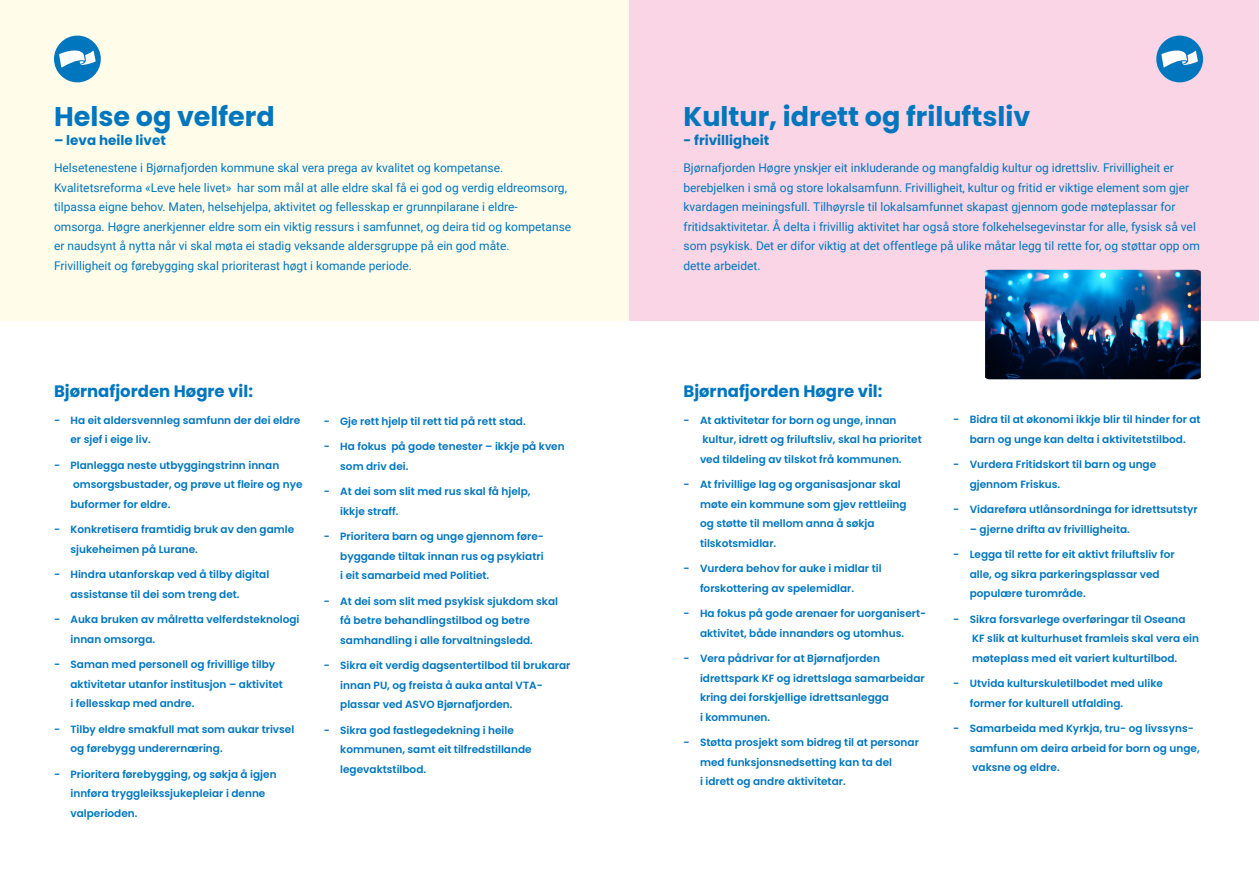
<style>
.page{position:relative;width:1259px;height:893px;background:#fff}
.page>*{position:absolute;margin:0;border:0;box-sizing:border-box;transform-origin:0 0}
.t1{font:700 27px "Poppins";color:#0076bf}
.t2{font:700 16.5px "Poppins";color:#0076bf}
.t3{font:700 13.5px "Poppins";color:#0076bf}
.t4{font:12px/19.5px "Roboto";color:#0076bf}
.t5{font:600 10.5px "Poppins";color:#0076bf}
</style>
<div class="page">
<div style="left:0;top:0;width:629px;height:320px;background:#fffde9"></div>
<svg style="left:54px;top:36px;width:47px;height:46px"></svg>
<div style="left:629px;top:0;width:630px;height:320px;background:#fad5e5"></div>
<img style="left:985px;top:270px;width:215px;height:109px">
<svg style="left:1156px;top:36px;width:47px;height:46px"></svg>
<p class="t1" style="left:54px;top:101px;width:222px">Helse og velferd</p>
<p class="t3" style="left:54px;top:133px;width:113px">– leva heile livet</p>
<p class="t4" style="left:54px;top:158px;width:451px">Helsetenestene i Bjørnafjorden kommune skal vera prega av kvalitet og kompetanse.</p>
<p class="t4" style="left:54px;top:177px;width:514px">Kvalitetsreforma «Leve hele livet» har som mål at alle eldre skal få ei god og verdig eldreomsorg, tilpassa eigne behov. Maten, helsehjelpa, aktivitet og fellesskap er grunnpilarane i eldre-</p>
<p class="t4" style="left:54px;top:216px;width:519px">omsorga. Høgre anerkjenner eldre som ein viktig ressurs i samfunnet, og deira tid og kompetanse er naudsynt å nytta når vi skal møta ei stadig veksande aldersgruppe på ein god måte.</p>
<p class="t4" style="left:54px;top:255px;width:359px">Frivilligheit og førebygging skal prioriterast høgt i komande periode.</p>
<p class="t2" style="left:54px;top:381px;width:200px">Bjørnafjorden Høgre vil:</p>
<p class="t5" style="left:54px;top:414px;width:248px">- Ha eit aldersvennleg samfunn der dei eldre</p>
<p class="t5" style="left:70px;top:433px;width:82px">er sjef i eige liv.</p>
<p class="t5" style="left:54px;top:459px;width:227px">- Planlegga neste utbyggingstrinn innan</p>
<p class="t5" style="left:73px;top:478px;width:231px">omsorgsbustader, og prøve ut fleire og nye</p>
<p class="t5" style="left:70px;top:498px;width:101px">buformer for eldre.</p>
<p class="t5" style="left:54px;top:523px;width:242px">- Konkretisera framtidig bruk av den gamle</p>
<p class="t5" style="left:70px;top:543px;width:129px">sjukeheimen på Lurane.</p>
<p class="t5" style="left:54px;top:568px;width:217px">- Hindra utanforskap ved å tilby digital</p>
<p class="t5" style="left:70px;top:588px;width:171px">assistanse til dei som treng det.</p>
<p class="t5" style="left:54px;top:613px;width:247px">- Auka bruken av målretta velferdsteknologi</p>
<p class="t5" style="left:70px;top:633px;width:86px">innan omsorga.</p>
<p class="t5" style="left:54px;top:658px;width:223px">- Saman med personell og frivillige tilby</p>
<p class="t5" style="left:70px;top:678px;width:214px">aktivitetar utanfor institusjon – aktivitet</p>
<p class="t5" style="left:70px;top:697px;width:125px">i fellesskap med andre.</p>
<p class="t5" style="left:54px;top:723px;width:242px">- Tilby eldre smakfull mat som aukar trivsel</p>
<p class="t5" style="left:70px;top:742px;width:154px">og førebygg underernæring.</p>
<p class="t5" style="left:54px;top:768px;width:224px">- Prioritera førebygging, og søkja å igjen</p>
<p class="t5" style="left:70px;top:787px;width:196px">innføra tryggleikssjukepleiar i denne</p>
<p class="t5" style="left:70px;top:807px;width:69px">valperioden.</p>
<p class="t5" style="left:324px;top:415px;width:203px">- Gje rett hjelp til rett tid på rett stad.</p>
<p class="t5" style="left:324px;top:441px;width:242px">- Ha fokus på gode tenester – ikkje på kven</p>
<p class="t5" style="left:340px;top:460px;width:70px">som driv dei.</p>
<p class="t5" style="left:324px;top:486px;width:208px">- At dei som slit med rus skal få hjelp,</p>
<p class="t5" style="left:340px;top:505px;width:60px">ikkje straff.</p>
<p class="t5" style="left:324px;top:531px;width:222px">- Prioritera barn og unge gjennom føre-</p>
<p class="t5" style="left:340px;top:550px;width:205px">byggande tiltak innan rus og psykiatri</p>
<p class="t5" style="left:340px;top:570px;width:151px">i eit samarbeid med Politiet.</p>
<p class="t5" style="left:324px;top:595px;width:236px">- At dei som slit med psykisk sjukdom skal</p>
<p class="t5" style="left:340px;top:615px;width:191px">få betre behandlingstilbod og betre</p>
<p class="t5" style="left:340px;top:634px;width:194px">samhandling i alle forvaltningsledd.</p>
<p class="t5" style="left:324px;top:660px;width:248px">- Sikra eit verdig dagsentertilbod til brukarar</p>
<p class="t5" style="left:340px;top:679px;width:204px">innan PU, og freista å auka antal VTA-</p>
<p class="t5" style="left:340px;top:699px;width:174px">plassar ved ASVO Bjørnafjorden.</p>
<p class="t5" style="left:324px;top:724px;width:192px">- Sikra god fastlegedekning i heile</p>
<p class="t5" style="left:340px;top:744px;width:193px">kommunen, samt eit tilfredstillande</p>
<p class="t5" style="left:340px;top:763px;width:87px">legevaktstilbod.</p>
<p class="t1" style="left:683px;top:101px;width:348px">Kultur, idrett og friluftsliv</p>
<p class="t3" style="left:683px;top:133px;width:87px">- frivilligheit</p>
<p class="t4" style="left:683px;top:158px;width:518px">Bjørnafjorden Høgre ynskjer eit inkluderande og mangfaldig kultur og idrettsliv. Frivilligheit er berebjelken i små og store lokalsamfunn. Frivilligheit, kultur og fritid er viktige element som gjer kvardagen meiningsfull. Tilhøyrsle til lokalsamfunnet skapast gjennom gode møteplassar for fritidsaktivitetar. Å delta i frivillig aktivitet har også store folkehelsegevinstar for alle, fysisk så vel som psykisk. Det er difor viktig at det offentlege på ulike måtar legg til rette for, og støttar opp om dette arbeidet.</p>
<p class="t2" style="left:683px;top:381px;width:200px">Bjørnafjorden Høgre vil:</p>
<p class="t5" style="left:683px;top:414px;width:214px">- At aktivitetar for born og unge, innan</p>
<p class="t5" style="left:702px;top:433px;width:221px">kultur, idrett og friluftsliv, skal ha prioritet</p>
<p class="t5" style="left:700px;top:453px;width:203px">ved tildeling av tilskot frå kommunen.</p>
<p class="t5" style="left:683px;top:478px;width:219px">- At frivillige lag og organisasjonar skal</p>
<p class="t5" style="left:700px;top:498px;width:208px">møte ein kommune som gjev rettleiing</p>
<p class="t5" style="left:700px;top:517px;width:176px">og støtte til mellom anna å søkja</p>
<p class="t5" style="left:700px;top:537px;width:78px">tilskotsmidlar.</p>
<p class="t5" style="left:683px;top:562px;width:200px">- Vurdera behov for auke i midlar til</p>
<p class="t5" style="left:700px;top:582px;width:156px">forskottering av spelemidlar.</p>
<p class="t5" style="left:683px;top:607px;width:244px">- Ha fokus på gode arenaer for uorganisert-</p>
<p class="t5" style="left:700px;top:627px;width:206px">aktivitet, både innandørs og utomhus.</p>
<p class="t5" style="left:683px;top:652px;width:198px">- Vera pådrivar for at Bjørnafjorden</p>
<p class="t5" style="left:700px;top:672px;width:226px">idrettspark KF og idrettslaga samarbeidar</p>
<p class="t5" style="left:700px;top:691px;width:190px">kring dei forskjellige idrettsanlegga</p>
<p class="t5" style="left:700px;top:711px;width:72px">i kommunen.</p>
<p class="t5" style="left:683px;top:736px;width:237px">- Støtta prosjekt som bidreg til at personar</p>
<p class="t5" style="left:700px;top:756px;width:194px">med funksjonsnedsetting kan ta del</p>
<p class="t5" style="left:700px;top:775px;width:147px">i idrett og andre aktivitetar.</p>
<p class="t5" style="left:953px;top:414px;width:249px">- Bidra til at økonomi ikkje blir til hinder for at</p>
<p class="t5" style="left:969px;top:433px;width:217px">barn og unge kan delta i aktivitetstilbod.</p>
<p class="t5" style="left:953px;top:459px;width:204px">- Vurdera Fritidskort til barn og unge</p>
<p class="t5" style="left:969px;top:478px;width:92px">gjennom Friskus.</p>
<p class="t5" style="left:953px;top:504px;width:246px">- Vidareføra utlånsordninga for idrettsutstyr</p>
<p class="t5" style="left:969px;top:523px;width:162px">– gjerne drifta av frivilligheita.</p>
<p class="t5" style="left:953px;top:549px;width:223px">- Legga til rette for eit aktivt friluftsliv for</p>
<p class="t5" style="left:969px;top:568px;width:191px">alle, og sikra parkeringsplassar ved</p>
<p class="t5" style="left:969px;top:588px;width:117px">populære turområde.</p>
<p class="t5" style="left:953px;top:613px;width:234px">- Sikra forsvarlege overføringar til Oseana</p>
<p class="t5" style="left:972px;top:633px;width:228px">KF slik at kulturhuset framleis skal vera ein</p>
<p class="t5" style="left:972px;top:652px;width:207px">møteplass med eit variert kulturtilbod.</p>
<p class="t5" style="left:953px;top:678px;width:211px">- Utvida kulturskuletilbodet med ulike</p>
<p class="t5" style="left:969px;top:697px;width:155px">former for kulturell utfalding.</p>
<p class="t5" style="left:953px;top:723px;width:242px">- Samarbeida med Kyrkja, tru- og livssyns-</p>
<p class="t5" style="left:969px;top:742px;width:231px">samfunn om deira arbeid for born og unge,</p>
<p class="t5" style="left:972px;top:762px;width:89px">vaksne og eldre.</p>
</div>
